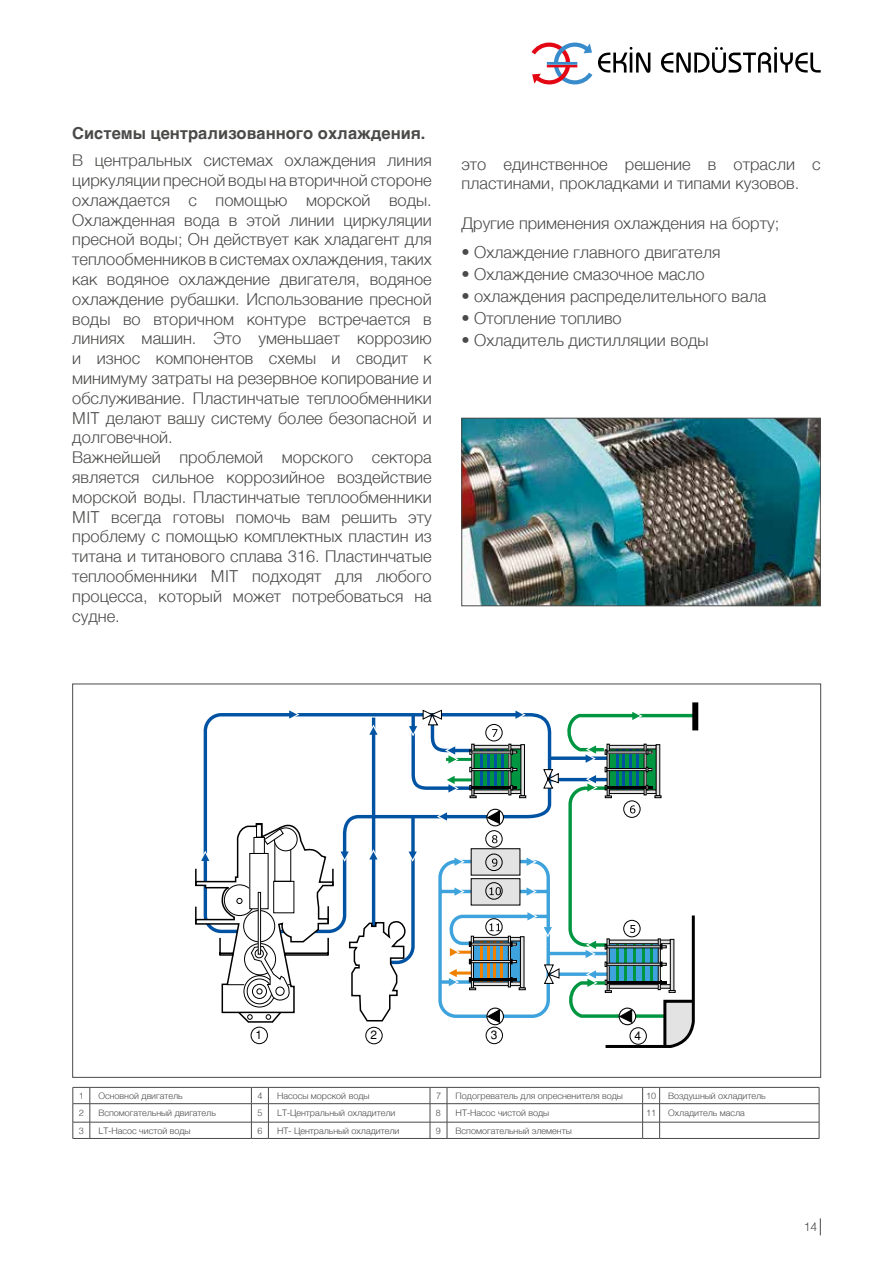
<style>
.page{position:relative;width:893px;height:1263px;background:#fff}
.page>*{position:absolute;margin:0;border:0;box-sizing:border-box;transform-origin:0 0}
.t1{font:300 16.5px/19.8px "Helvetica";color:#4a4a49}
.t2{font:700 16.5px "Helvetica";color:#4a4a49}
.t3{font:12px "Helvetica Normal Tr";color:#000}
.t4{font:300 12px "Helvetica";color:#4a4a49}
.t5{font:300 9px "Helvetica";color:#4a4a49}
</style>
<div class="page">
<svg style="left:532px;top:43px;width:60px;height:41px"></svg>
<svg style="left:598px;top:47px;width:52px;height:26px"></svg>
<svg style="left:661px;top:47px;width:160px;height:26px"></svg>
<svg style="left:820px;top:1218px;width:1px;height:17px"></svg>
<img style="left:463px;top:420px;width:356px;height:184px">
<div style="left:461px;top:418px;width:360px;height:188px;border:1px solid #4a4a49"></div>
<svg style="left:203px;top:713px;width:137px;height:107px"></svg>
<svg style="left:289px;top:710px;width:10px;height:9px"></svg>
<div style="left:692px;top:702px;width:6px;height:28px;background:#000"></div>
<svg style="left:195px;top:820px;width:55px;height:203px"></svg>
<svg style="left:250px;top:724px;width:90px;height:320px"></svg>
<svg style="left:340px;top:709px;width:358px;height:339px"></svg>
<hr style="left:90px;top:1087px;width:161px;height:1px;background:#4a4a49">
<hr style="left:268px;top:1087px;width:162px;height:1px;background:#4a4a49">
<hr style="left:447px;top:1087px;width:196px;height:1px;background:#4a4a49">
<hr style="left:660px;top:1087px;width:159px;height:1px;background:#4a4a49">
<hr style="left:90px;top:1103px;width:161px;height:1px;background:#4a4a49">
<hr style="left:268px;top:1103px;width:162px;height:1px;background:#4a4a49">
<hr style="left:447px;top:1103px;width:196px;height:1px;background:#4a4a49">
<hr style="left:660px;top:1103px;width:159px;height:1px;background:#4a4a49">
<hr style="left:90px;top:1122px;width:161px;height:1px;background:#4a4a49">
<svg style="left:73px;top:1087px;width:18px;height:52px"></svg>
<hr style="left:90px;top:1138px;width:161px;height:1px;background:#4a4a49">
<hr style="left:268px;top:1122px;width:162px;height:1px;background:#4a4a49">
<svg style="left:251px;top:1087px;width:18px;height:52px"></svg>
<hr style="left:268px;top:1138px;width:162px;height:1px;background:#4a4a49">
<hr style="left:447px;top:1122px;width:196px;height:1px;background:#4a4a49">
<svg style="left:430px;top:1087px;width:18px;height:52px"></svg>
<hr style="left:447px;top:1138px;width:196px;height:1px;background:#4a4a49">
<hr style="left:660px;top:1122px;width:159px;height:1px;background:#4a4a49">
<svg style="left:642px;top:1087px;width:18px;height:52px"></svg>
<svg style="left:819px;top:1087px;width:1px;height:51px"></svg>
<hr style="left:660px;top:1138px;width:159px;height:1px;background:#4a4a49">
<p class="t2" style="left:72px;top:120px;width:355px">Системы централизованного охлаждения.</p>
<p class="t1" style="left:72px;top:149px;width:361px">В центральных системах охлаждения линия циркуляции пресной воды на вторичной стороне охлаждается с помощью морской воды.<br>Охлажденная вода в этой линии циркуляции пресной воды; Он действует как хладагент для теплообменников в системах охлаждения, таких как водяное охлаждение двигателя, водяное охлаждение рубашки. Использование пресной воды во вторичном контуре встречается в линиях машин. Это уменьшает коррозию и износ компонентов схемы и сводит к минимуму затраты на резервное копирование и обслуживание. Пластинчатые теплообменники MIT делают вашу систему более безопасной и долговечной.<br>Важнейшей проблемой морского сектора является сильное коррозийное воздействие морской воды. Пластинчатые теплообменники MIT всегда готовы помочь вам решить эту проблему с помощью комплектных пластин из титана и титанового сплава 316. Пластинчатые теплообменники MIT подходят для любого процесса, который может потребоваться на судне.</p>
<p class="t1" style="left:461px;top:153px;width:361px">это единственное решение в отрасли с пластинами, прокладками и типами кузовов.</p>
<p class="t1" style="left:461px;top:212px;width:319px">Другие применения охлаждения на борту;</p>
<p class="t1" style="left:461px;top:241px;width:260px">• Охлаждение главного двигателя</p>
<p class="t1" style="left:461px;top:263px;width:245px">• Охлаждение смазочное масло</p>
<p class="t1" style="left:461px;top:285px;width:307px">• охлаждения распределительного вала</p>
<p class="t1" style="left:461px;top:307px;width:162px">• Отопление топливо</p>
<p class="t1" style="left:461px;top:329px;width:249px">• Охладитель дистилляции воды</p>
<p class="t3" style="left:256px;top:1028px;width:8px">1</p>
<p class="t3" style="left:370px;top:1028px;width:8px">2</p>
<p class="t3" style="left:491px;top:1028px;width:8px">3</p>
<p class="t3" style="left:635px;top:1028px;width:8px">4</p>
<p class="t5" style="left:79px;top:1088px;width:7px">1</p>
<p class="t5" style="left:98px;top:1088px;width:86px">Основной двигатель</p>
<p class="t5" style="left:257px;top:1088px;width:7px">4</p>
<p class="t5" style="left:277px;top:1088px;width:94px">Насосы морской воды</p>
<p class="t5" style="left:436px;top:1088px;width:7px">7</p>
<p class="t5" style="left:456px;top:1088px;width:169px">Подогреватель для опресненителя воды</p>
<p class="t5" style="left:646px;top:1088px;width:12px">10</p>
<p class="t5" style="left:668px;top:1088px;width:99px">Воздушный охладитель</p>
<p class="t5" style="left:79px;top:1105px;width:7px">2</p>
<p class="t5" style="left:98px;top:1105px;width:119px">Вспомогательный двигатель</p>
<p class="t5" style="left:257px;top:1105px;width:7px">5</p>
<p class="t5" style="left:277px;top:1105px;width:120px">LT-Центральный охладители</p>
<p class="t5" style="left:436px;top:1105px;width:7px">8</p>
<p class="t5" style="left:456px;top:1105px;width:95px">HT-Насос чистой воды</p>
<p class="t5" style="left:646px;top:1105px;width:12px">11</p>
<p class="t5" style="left:668px;top:1105px;width:78px">Охладитель масла</p>
<p class="t5" style="left:79px;top:1123px;width:7px">3</p>
<p class="t5" style="left:98px;top:1123px;width:94px">LT-Насос чистой воды</p>
<p class="t5" style="left:257px;top:1123px;width:7px">6</p>
<p class="t5" style="left:277px;top:1123px;width:124px">HT- Центральный охладители</p>
<p class="t5" style="left:436px;top:1123px;width:7px">9</p>
<p class="t5" style="left:456px;top:1123px;width:118px">Вспомогательный элементы</p>
<p class="t4" style="left:804px;top:1217px;width:15px">14</p>
</div>
